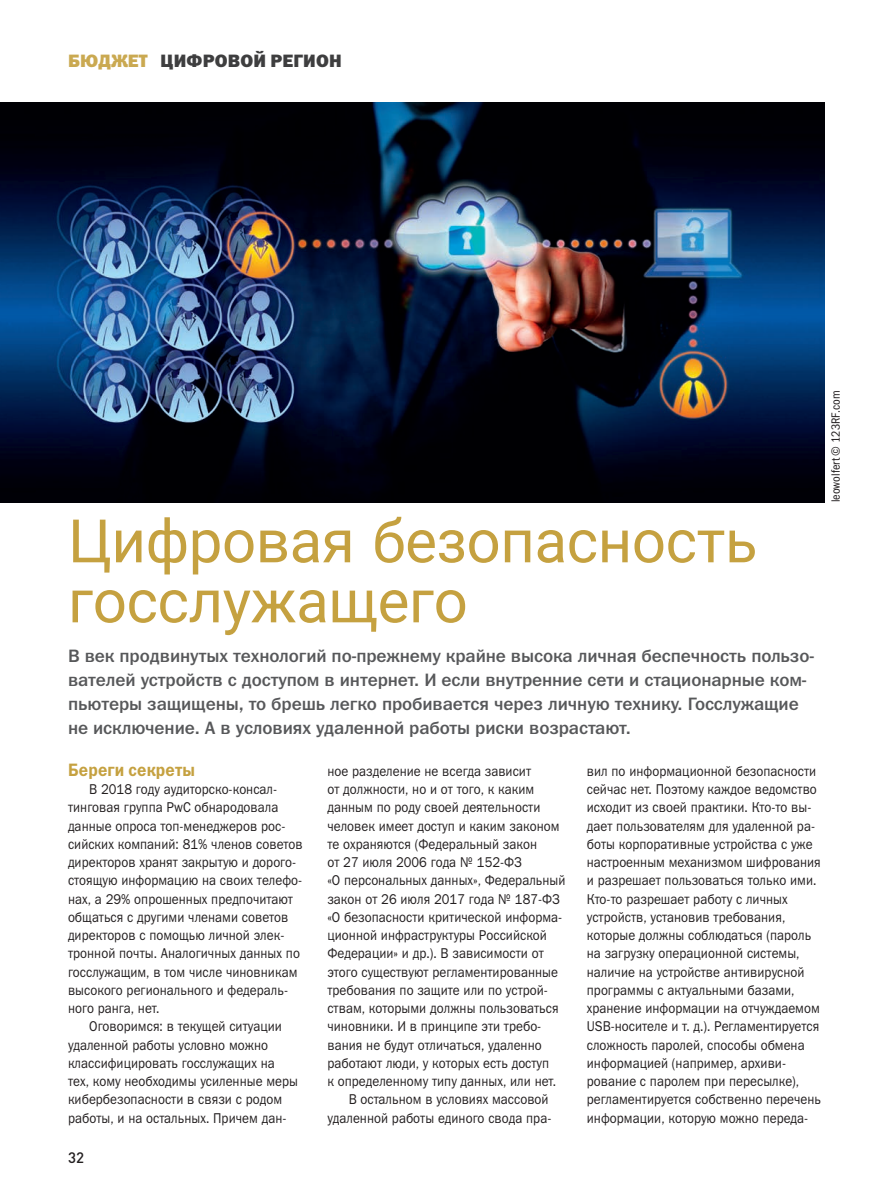
<style>
.page{position:relative;width:893px;height:1191px;background:#fff}
.page>*{position:absolute;margin:0;border:0;box-sizing:border-box;transform-origin:0 0}
.t1{font:60px/60px "Roboto";letter-spacing:-.005em;color:#c5a140}
.t2{font:500 18px/24px "Franklin Gothic ITC";letter-spacing:-.005em;color:#57585a}
.t3{font:800 18px "Franklin Gothic ITC";letter-spacing:.01em;color:#3e3e3f}
.t4{font:600 18px "Franklin Gothic ITC";letter-spacing:.01em;color:#c5a140;scale:.9 1}
.t5{font:500 15px "DIN Pro";color:#231f20}
.t6{font:14.25px/18.3px "Franklin Gothic ITC";letter-spacing:.005em;color:#231f20;scale:.9 1}
.t7{font:12px "Franklin Gothic Cond ITC";color:#231f20}
.s1{color:#caa951}
</style>
<div class="page">
<img style="left:0;top:102px;width:825px;height:400px">
<p class="t3" style="left:68px;top:50px;width:275px"><span class="s1">БЮДЖЕТ</span> ЦИФРОВОЙ РЕГИОН</p>
<h1 class="t1" style="left:68px;top:509px;width:691px">Цифровая безопасность госслужащего</h1>
<p class="t2" style="left:68px;top:644px;width:748px">В век продвинутых технологий по-прежнему крайне высока личная беспечность пользо&shy;вателей устройств с доступом в интернет. И если внутренние сети и стационарные ком&shy;пьютеры защищены, то брешь легко пробивается через личную технику. Госслужащие не исключение. А в условиях удаленной работы риски возрастают.</p>
<p class="t4" style="left:68px;top:759px;width:143px">Береги секреты</p>
<p class="t6" style="left:68px;top:780px;width:262px;text-indent:21px">В 2018 году аудиторско-консал&shy;тинговая группа PwC обнародовала данные опроса топ-менеджеров рос&shy;сийских компаний: 81% членов советов директоров хранят закрытую и дорого&shy;стоящую информацию на своих телефо&shy;нах, а 29% опрошенных предпочитают общаться с другими членами советов директоров с помощью личной элек&shy;тронной почты. Аналогичных данных по госслужащим, в том числе чиновникам высокого регионального и федераль&shy;ного ранга, нет.</p>
<p class="t6" style="left:68px;top:1017px;width:257px;text-indent:21px">Оговоримся: в текущей ситуации удаленной работы условно можно классифицировать госслужащих на тех, кому необходимы усиленные меры кибербезопасности в связи с родом работы, и на остальных. Причем дан-</p>
<p class="t5" style="left:68px;top:1145px;width:17px">32</p>
<p class="t6" style="left:327px;top:762px;width:228px">ное разделение не всегда зависит</p>
<p class="t6" style="left:327px;top:780px;width:231px">от должности, но и от того, к каким</p>
<p class="t6" style="left:327px;top:798px;width:238px">данным по роду своей деятельности</p>
<p class="t6" style="left:327px;top:816px;width:259px">человек имеет доступ и каким законом</p>
<p class="t6" style="left:327px;top:835px;width:235px">те охраняются (Федеральный закон</p>
<p class="t6" style="left:327px;top:853px;width:218px">от 27 июля 2006 года № 152-ФЗ</p>
<p class="t6" style="left:327px;top:871px;width:266px">«О персональных данных», Федеральный</p>
<p class="t6" style="left:327px;top:889px;width:260px">закон от 26 июля 2017 года № 187-ФЗ</p>
<p class="t6" style="left:327px;top:908px;width:262px">«О безопасности критической информа-</p>
<p class="t6" style="left:327px;top:926px;width:245px">ционной инфраструктуры Российской</p>
<p class="t6" style="left:327px;top:944px;width:242px">Федерации» и др.). В зависимости от</p>
<p class="t6" style="left:327px;top:962px;width:258px">этого существуют регламентированные</p>
<p class="t6" style="left:327px;top:981px;width:247px">требования по защите или по устрой-</p>
<p class="t6" style="left:327px;top:999px;width:258px">ствам, которыми должны пользоваться</p>
<p class="t6" style="left:327px;top:1017px;width:239px">чиновники. И в принципе эти требо-</p>
<p class="t6" style="left:327px;top:1035px;width:240px">вания не будут отличаться, удаленно</p>
<p class="t6" style="left:327px;top:1054px;width:248px">работают люди, у которых есть доступ</p>
<p class="t6" style="left:327px;top:1072px;width:256px">к определенному типу данных, или нет.</p>
<p class="t6" style="left:349px;top:1090px;width:224px">В остальном в условиях массовой</p>
<p class="t6" style="left:327px;top:1108px;width:250px">удаленной работы единого свода пра-</p>
<p class="t6" style="left:587px;top:762px;width:262px">вил по информационной безопасности сейчас нет. Поэтому каждое ведомство исходит из своей практики. Кто-то вы&shy;дает пользователям для удаленной ра&shy;боты корпоративные устройства с уже настроенным механизмом шифрования и разрешает пользоваться только ими.<br>Кто-то разрешает работу с личных устройств, установив требования, которые должны соблюдаться (пароль на загрузку операционной системы, наличие на устройстве антивирусной программы с актуальными базами, хранение информации на отчуждаемом USB-носителе и т. д.). Регламентируется сложность паролей, способы обмена информацией (например, архиви&shy;рование с паролем при пересылке), регламентируется собственно перечень информации, которую можно переда-</p>
<p class="t7" style="left:829px;top:502px;width:113px;rotate:-90deg">leowolfert © 123RF.com</p>
</div>
